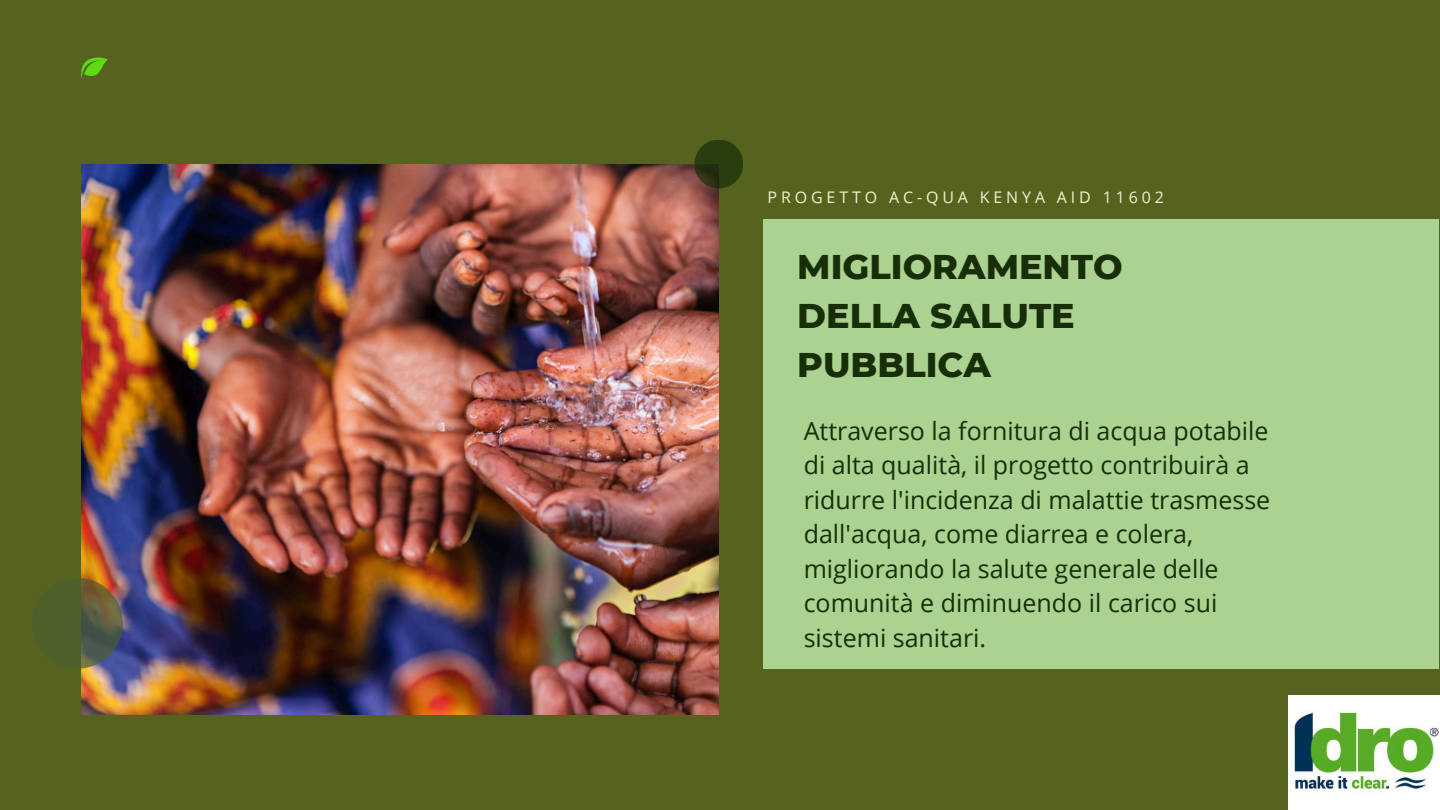
<style>
.page{position:relative;width:1440px;height:810px;background:#55631f}
.page>*{position:absolute;margin:0;border:0;box-sizing:border-box;transform-origin:0 0}
.t1{font:800 35px/48.8px "Montserrat";color:#172e08}
.t2{font:25px/34.5px "Open Sans";color:#172e08}
.t3{font:16px "Open Sans";letter-spacing:.24em;color:#f0f1cf}
</style>
<div class="page">
<svg style="left:81px;top:57px;width:26px;height:21px"></svg>
<div style="left:763px;top:219px;width:676px;height:450px;background:#abd290"></div>
<img style="left:81px;top:164px;width:637px;height:550px">
<svg style="left:694px;top:140px;width:49px;height:49px;fill:#293e0e"></svg>
<svg style="left:32px;top:578px;width:91px;height:91px;fill:#4e602a"></svg>
<img style="left:1289px;top:696px;width:151px;height:114px">
<p class="t3" style="left:768px;top:186px;width:398px">PROGETTO AC-QUA KENYA AID 11602</p>
<h1 class="t1" style="left:797px;top:243px;width:327px">MIGLIORAMENTO<br>DELLA SALUTE<br>PUBBLICA</h1>
<p class="t2" style="left:804px;top:413px;width:468px">Attraverso la fornitura di acqua potabile di alta qualità, il progetto contribuirà a ridurre l'incidenza di malattie trasmesse dall'acqua, come diarrea e colera, migliorando la salute generale delle comunità e diminuendo il carico sui sistemi sanitari.</p>
</div>
